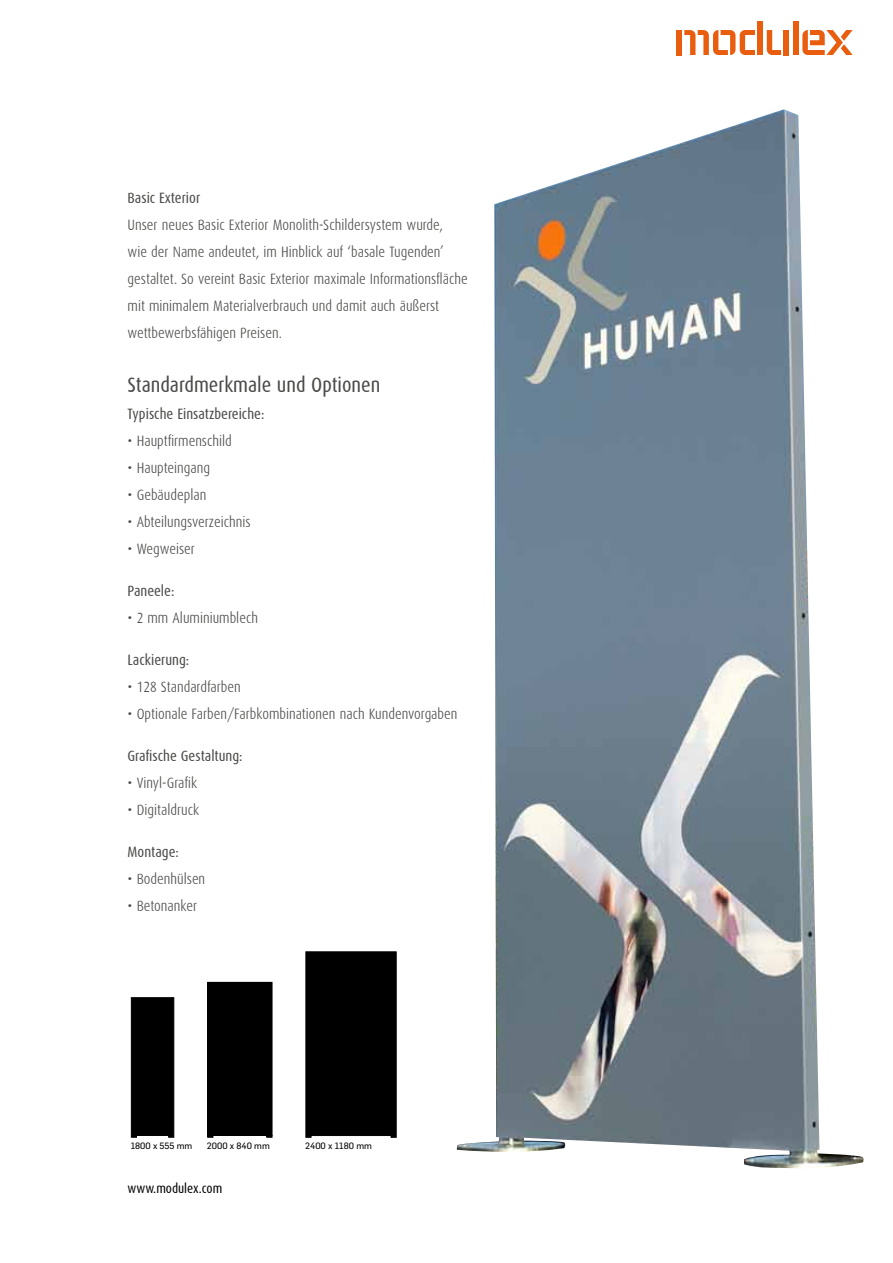
<style>
.page{position:relative;width:893px;height:1263px;background:#fff}
.page>*{position:absolute;margin:0;border:0;box-sizing:border-box;transform-origin:0 0}
.t1{font:21px "Dax Condensed";color:#4a4a49}
.t2{font:300 15px/27px "Dax Condensed";color:#4a4a49}
.t3{font:15px "Dax Condensed";color:#4a4a49}
.t4{font:13.5px "Dax Condensed";color:#000}
.t5{font:9px "Flama Basic";color:#000}
</style>
<div class="page">
<img style="left:456px;top:109px;width:408px;height:1060px">
<div style="left:131px;top:998px;width:43px;height:139px;background:#000"></div>
<div style="left:208px;top:982px;width:64px;height:153px;background:#000"></div>
<div style="left:306px;top:952px;width:90px;height:185px;background:#000"></div>
<div style="left:677px;top:30px;width:5px;height:25px;background:#e95d0f"></div>
<div style="left:757px;top:22px;width:6px;height:33px;background:#e95d0f"></div>
<div style="left:793px;top:22px;width:5px;height:33px;background:#e95d0f"></div>
<div style="left:783px;top:30px;width:6px;height:25px;background:#e95d0f"></div>
<svg style="left:767px;top:30px;width:14px;height:25px"></svg>
<svg style="left:684px;top:30px;width:71px;height:25px"></svg>
<svg style="left:802px;top:30px;width:51px;height:25px"></svg>
<p class="t3" style="left:128px;top:190px;width:74px">Basic Exterior</p>
<p class="t2" style="left:128px;top:212px;width:342px">Unser neues Basic Exterior Monolith-Schildersystem wurde,<br>wie der Name andeutet, im Hinblick auf ‘basale Tugenden’ gestaltet. So vereint Basic Exterior maximale Informationsfläche mit minimalem Materialverbrauch und damit auch äußerst wettbewerbsfähigen Preisen.</p>
<h1 class="t1" style="left:128px;top:373px;width:254px">Standardmerkmale und Optionen</h1>
<p class="t3" style="left:128px;top:406px;width:138px">Typische Einsatzbereiche:</p>
<p class="t2" style="left:128px;top:428px;width:106px">• Hauptfirmenschild</p>
<p class="t2" style="left:128px;top:455px;width:84px">• Haupteingang</p>
<p class="t2" style="left:128px;top:482px;width:80px">• Gebäudeplan</p>
<p class="t2" style="left:128px;top:509px;width:125px">• Abteilungsverzeichnis</p>
<p class="t2" style="left:128px;top:536px;width:69px">• Wegweiser</p>
<p class="t3" style="left:128px;top:583px;width:48px">Paneele:</p>
<p class="t2" style="left:128px;top:605px;width:132px">• 2 mm Aluminiumblech</p>
<p class="t3" style="left:128px;top:652px;width:63px">Lackierung:</p>
<p class="t2" style="left:128px;top:674px;width:115px">• 128 Standardfarben</p>
<p class="t2" style="left:128px;top:701px;width:331px">• Optionale Farben/Farbkombinationen nach Kundenvorgaben</p>
<p class="t3" style="left:128px;top:748px;width:117px">Grafische Gestaltung:</p>
<p class="t2" style="left:128px;top:770px;width:71px">• Vinyl-Grafik</p>
<p class="t2" style="left:128px;top:797px;width:73px">• Digitaldruck</p>
<p class="t3" style="left:128px;top:844px;width:53px">Montage:</p>
<p class="t2" style="left:128px;top:866px;width:79px">• Bodenhülsen</p>
<p class="t2" style="left:128px;top:893px;width:71px">• Betonanker</p>
<p class="t5" style="left:131px;top:1139px;width:63px">1800 x 555 mm</p>
<p class="t5" style="left:207px;top:1139px;width:64px">2000 x 840 mm</p>
<p class="t5" style="left:305px;top:1139px;width:68px">2400 x 1180 mm</p>
<p class="t4" style="left:128px;top:1181px;width:96px">www.modulex.com</p>
</div>
